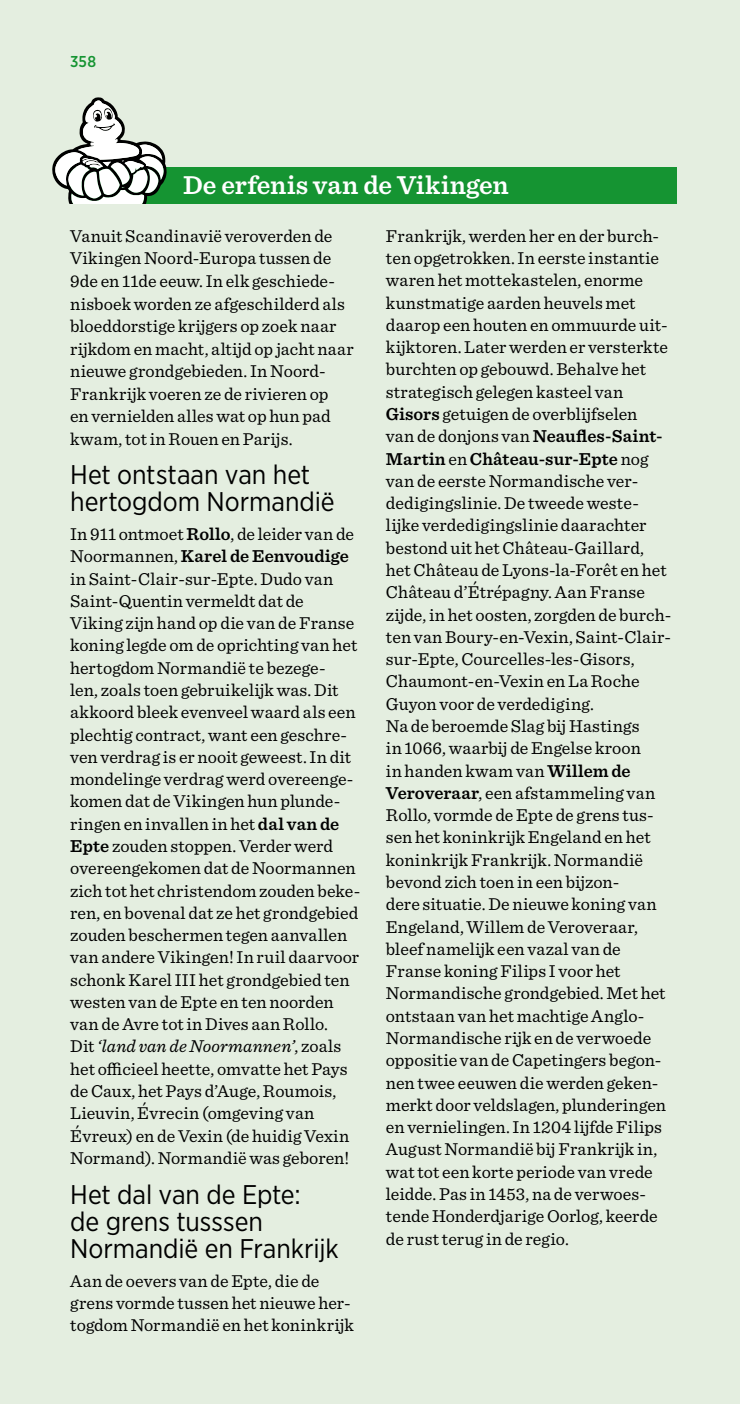
<style>
.page{position:relative;width:740px;height:1404px;background:#fff}
.page>*{position:absolute;margin:0;border:0;box-sizing:border-box;transform-origin:0 0}
.t1{font:27px/27px "Gotham Narrow";color:#000}
.t2{font:600 27px "Sentinel";letter-spacing:.005em;color:#fff}
.t3{font:18px/22.3px "Sentinel";letter-spacing:.005em;color:#000}
.t4{font:500 15.75px "Gotham Narrow";color:#159432}
.s1{font-weight:600}
.s2{font-style:italic}
</style>
<div class="page">
<div style="left:0;top:0;width:740px;height:1403px;background:#e4eee0"></div>
<div style="left:70px;top:167px;width:606px;height:37px;background:#159432"></div>
<svg style="left:52px;top:97px;width:115px;height:107px"></svg>
<p class="t4" style="left:70px;top:51px;width:27px">358</p>
<h1 class="t2" style="left:183px;top:164px;width:327px">De erfenis van de Vikingen</h1>
<p class="t3" style="left:70px;top:223px;width:285px">Vanuit Scandinavië veroverden de Vikingen Noord-Europa tussen de 9de en 11de eeuw. In elk geschiede&shy;nisboek worden ze afgeschilderd als bloeddorstige krijgers op zoek naar rijkdom en macht, altijd op jacht naar nieuwe grondgebieden. In Noord-Frankrijk voeren ze de rivieren op<br>en vernielden alles wat op hun pad kwam, tot in Rouen en Parijs.</p>
<h1 class="t1" style="left:70px;top:461px;width:266px">Het ontstaan van het hertogdom Normandië</h1>
<p class="t3" style="left:70px;top:521px;width:292px">In 911 ontmoet <span class="s1">Rollo</span>, de leider van de Noormannen, <span class="s1">Karel de Eenvoudige </span>in Saint- Clair-sur-Epte. Dudo van Saint-Quentin vermeldt dat de Viking zijn hand op die van de Franse koning legde om de oprichting van het hertogdom Normandië te bezege-<br>len, zoals toen gebruikelijk was. Dit akkoord bleek evenveel waard als een plechtig contract, want een geschre&shy;ven verdrag is er nooit geweest. In dit mondelinge verdrag werd overeenge&shy;komen dat de Vikingen hun plunde&shy;ringen en invallen in het <span class="s1">dal van de Epte</span> zouden stoppen. Verder werd overeengekomen dat de Noormannen zich tot het christendom zouden beke&shy;ren, en bovenal dat ze het grondgebied zouden beschermen tegen aanvallen van andere Vikingen! In ruil daarvoor schonk Karel III het grondgebied ten westen van de Epte en ten noorden van de Avre tot in Dives aan Rollo.<br>Dit <span class="s2">‘land van de Noormannen’</span>, zoals het officieel heette, omvatte het Pays de Caux, het Pays d’Auge, Roumois, Lieuvin, Évrecin (omgeving van Évreux) en de Vexin (de huidig Vexin Normand). Normandië was geboren!</p>
<h1 class="t1" style="left:70px;top:1180px;width:270px">Het dal van de Epte:<br>de grens tusssen<br>Normandië en Frankrijk</h1>
<p class="t3" style="left:70px;top:1268px;width:285px">Aan de oevers van de Epte, die de grens vormde tussen het nieuwe her&shy;togdom Normandië en het koninkrijk</p>
<p class="t3" style="left:386px;top:223px;width:287px">Frankrijk, werden her en der burch&shy;ten opgetrokken. In eerste instantie waren het mottekastelen, enorme kunstmatige aarden heuvels met daarop een houten en ommuurde uit&shy;kijktoren. Later werden er versterkte burchten op gebouwd. Behalve het strategisch gelegen kasteel van <span class="s1">Gisors</span> getuigen de overblijfselen<br>van de donjons van <span class="s1">Neaufles-Saint-Martin</span> en <span class="s1">Château-sur-Epte</span> nog van de eerste Normandische ver&shy;dedigingslinie. De tweede weste&shy;lijke verdedigingslinie daarachter bestond uit het Château-Gaillard, het Château de Lyons-la-Forêt en het Château d’Étrépagny. Aan Franse zijde, in het oosten, zorgden de burch&shy;ten van Boury-en-Vexin, Saint-Clair&shy;sur-Epte, Courcelles-les-Gisors, Chaumont-en-Vexin en La Roche Guyon voor de verdediging.<br>Na de beroemde Slag bij Hastings<br>in 1066, waarbij de Engelse kroon<br>in handen kwam van <span class="s1">Willem de Veroveraar</span>, een afstammeling van Rollo, vormde de Epte de grens tus&shy;sen het koninkrijk Engeland en het koninkrijk Frankrijk. Normandië bevond zich toen in een bijzon-<br>dere situatie. De nieuwe koning van Engeland, Willem de Veroveraar, bleef namelijk een vazal van de Franse koning Filips I voor het Normandische grondgebied. Met het ontstaan van het machtige Anglo-Normandische rijk en de verwoede oppositie van de Capetingers begon&shy;nen twee eeuwen die werden geken&shy;merkt door veldslagen, plunderingen en vernielingen. In 1204 lijfde Filips August Normandië bij Frankrijk in, wat tot een korte periode van vrede leidde. Pas in 1453, na de verwoes&shy;tende Honderdjarige Oorlog, keerde de rust terug in de regio.</p>
</div>
